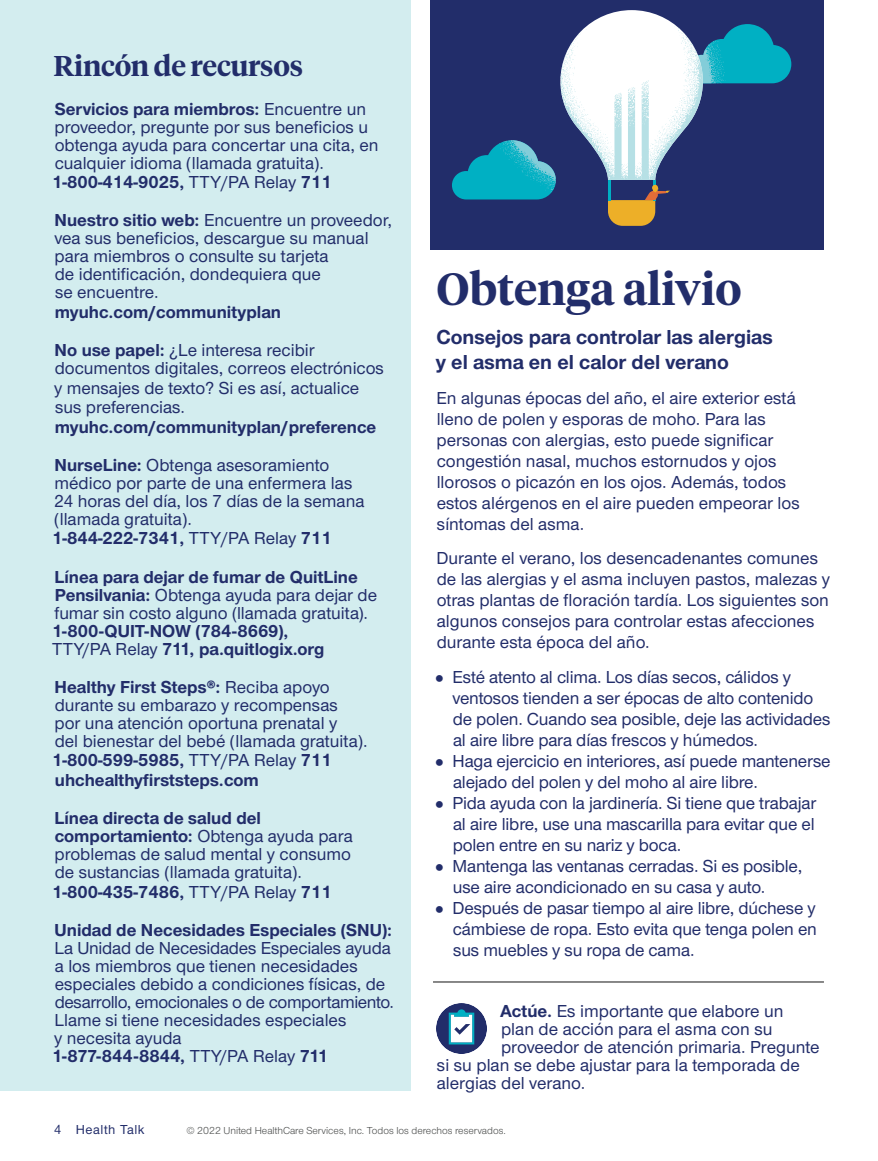
<style>
.page{position:relative;width:878px;height:1161px;background:#fff}
.page>*{position:absolute;margin:0;border:0;box-sizing:border-box;transform-origin:0 0}
.Hed_serif_secondary{font:600 45px "UHC Serif Headline";color:#222d6a}
.Summary_allnested_2{font:600 28.5px "UHC Serif Headline";letter-spacing:-.01em;color:#222d6a}
.Deck_AMC{font:700 21px/25.2px "UHC Sans";color:#222d6a}
.Summary_allnested_2-2{font:500 18px/18.3px "UHC Sans";letter-spacing:-.005em;color:#222d6a}
.Sans_no_indent_AMC{font:500 18px/21px "UHC Sans";color:#222d6a}
.Summary_allnested_2-3{font:700 18px/18px "UHC Sans";letter-spacing:-.005em;color:#222d6a}
.CTA_new_AMC{font:500 18px "UHC Sans";color:#222d6a}
.Folio_V_AMC{font:500 13.5px "UHC Sans";letter-spacing:.04em;color:#222d6a}
.Legal_language_AMC{font:10.5px "UHC Sans";color:#4a4c4b}
.s1{font-weight:700}
.s2{font-weight:500}
</style>
<div class="page">
<div style="left:0;top:0;width:410px;height:1091px;background:#d3edef"></div>
<hr style="left:433px;top:982px;width:390px;height:1px;background:#121212">
<div style="left:436px;top:1003px;width:51px;height:51px;background:#222d6a;border-radius:50%"></div>
<svg style="left:449px;top:1009px;width:25px;height:35px"></svg>
<div style="left:430px;top:0;width:394px;height:249px;background:#222d6a"></div>
<svg style="left:452px;top:10px;width:339px;height:216px"></svg>
<p class="Summary_allnested_2" style="left:54px;top:47px;width:251px">Rincón de recursos</p>
<p class="Summary_allnested_2-2" style="left:52px;top:99px;width:328px"><span class="s1">Servicios para miembros:</span> Encuentre un proveedor, pregunte por sus beneficios u obtenga ayuda para concertar una cita, en cualquier idioma (llamada gratuita).<br><span class="s1">1-800-414-9025,</span> TTY/PA Relay <span class="s1">711</span></p>
<p class="Summary_allnested_2-2" style="left:54px;top:210px;width:339px"><span class="s1">Nuestro sitio web:</span> Encuentre un proveedor, vea sus beneficios, descargue su manual para miembros o consulte su tarjeta<br>de identificación, dondequiera que<br>se encuentre.<br><span class="s1">myuhc.com/communityplan</span></p>
<p class="Summary_allnested_2-2" style="left:54px;top:340px;width:331px;line-height:19.2px"><span class="s1">No use papel:</span> ¿Le interesa recibir documentos digitales, correos electrónicos y mensajes de texto? Si es así, actualice sus preferencias. <span class="s1">myuhc.com/communityplan/preference</span></p>
<p class="Summary_allnested_2-2" style="left:52px;top:455px;width:314px"><span class="s1">NurseLine:</span> Obtenga asesoramiento médico por parte de una enfermera las 24 horas del día, los 7 días de la semana (llamada gratuita).<br><span class="s1">1-844-222-7341,</span> TTY/PA Relay <span class="s1">711</span></p>
<p class="Summary_allnested_2-3" style="left:52px;top:567px;width:326px">Línea para dejar de fumar de QuitLine Pensilvania: <span class="s2">Obtenga ayuda para dejar de fumar sin costo alguno (llamada gratuita).<br></span>1-800-QUIT-NOW (784-8669),<br><span class="s2">TTY/PA Relay</span> 711, pa.quitlogix.org</p>
<p class="Summary_allnested_2-2" style="left:52px;top:677px;width:317px"><span class="s1">Healthy First Steps®:</span> Reciba apoyo durante su embarazo y recompensas<br>por una atención oportuna prenatal y<br>del bienestar del bebé (llamada gratuita).<br><span class="s1">1-800-599-5985,</span> TTY/PA Relay <span class="s1">711 uhchealthyfirststeps.com</span></p>
<p class="Summary_allnested_2-2" style="left:52px;top:808px;width:302px"><span class="s1">Línea directa de salud del comportamiento:</span> Obtenga ayuda para problemas de salud mental y consumo de sustancias (llamada gratuita).<br><span class="s1">1-800-435-7486,</span> TTY/PA Relay <span class="s1">711</span></p>
<p class="Summary_allnested_2-2" style="left:52px;top:920px;width:343px"><span class="s1">Unidad de Necesidades Especiales (SNU):<br></span>La Unidad de Necesidades Especiales ayuda a los miembros que tienen necesidades especiales debido a condiciones físicas, de desarrollo, emocionales o de comportamiento.<br>Llame si tiene necesidades especiales<br>y necesita ayuda<br><span class="s1">1-877-844-8844,</span> TTY/PA Relay <span class="s1">711</span></p>
<p class="Hed_serif_secondary" style="left:436px;top:258px;width:306px">Obtenga alivio</p>
<p class="Deck_AMC" style="left:436px;top:324px;width:339px">Consejos para controlar las alergias y el asma en el calor del verano</p>
<p class="Sans_no_indent_AMC" style="left:436px;top:386px;width:365px">En algunas épocas del año, el aire exterior está lleno de polen y esporas de moho. Para las personas con alergias, esto puede significar congestión nasal, muchos estornudos y ojos llorosos o picazón en los ojos. Además, todos estos alérgenos en el aire pueden empeorar los síntomas del asma.</p>
<p class="Sans_no_indent_AMC" style="left:436px;top:547px;width:395px">Durante el verano, los desencadenantes comunes de las alergias y el asma incluyen pastos, malezas y otras plantas de floración tardía. Los siguientes son algunos consejos para controlar estas afecciones durante esta época del año.</p>
<p class="Summary_allnested_2-2" style="left:452px;top:665px;width:379px;line-height:21px">Esté atento al clima. Los días secos, cálidos y ventosos tienden a ser épocas de alto contenido de polen. Cuando sea posible, deje las actividades al aire libre para días frescos y húmedos.</p>
<p class="Summary_allnested_2-2" style="left:452px;top:749px;width:379px;line-height:21px">Haga ejercicio en interiores, así puede mantenerse alejado del polen y del moho al aire libre.</p>
<p class="Summary_allnested_2-2" style="left:452px;top:791px;width:365px;line-height:21px;text-align:justify">Pida ayuda con la jardinería. Si tiene que trabajar al aire libre, use una mascarilla para evitar que el polen entre en su nariz y boca.</p>
<p class="Summary_allnested_2-2" style="left:452px;top:854px;width:351px;line-height:21px">Mantenga las ventanas cerradas. Si es posible, use aire acondicionado en su casa y auto.</p>
<p class="Summary_allnested_2-2" style="left:452px;top:896px;width:366px;line-height:21px;text-align:justify">Después de pasar tiempo al aire libre, dúchese y cámbiese de ropa. Esto evita que tenga polen en sus muebles y su ropa de cama.</p>
<p class="CTA_new_AMC" style="left:500px;top:999px;width:285px"><span class="s1">Actúe.</span> Es importante que elabore un</p>
<p class="CTA_new_AMC" style="left:501px;top:1017px;width:273px">plan de acción para el asma con su</p>
<p class="CTA_new_AMC" style="left:501px;top:1035px;width:320px">proveedor de atención primaria. Pregunte</p>
<p class="CTA_new_AMC" style="left:437px;top:1053px;width:364px">si su plan se debe ajustar para la temporada de</p>
<p class="CTA_new_AMC" style="left:437px;top:1071px;width:150px">alergias del verano.</p>
<p class="Folio_V_AMC" style="left:54px;top:1120px;width:92px">4 Health Talk</p>
<p class="Legal_language_AMC" style="left:186px;top:1124px;width:321px">© 2022 United HealthCare Services, Inc. Todos los derechos reservados.</p>
</div>
